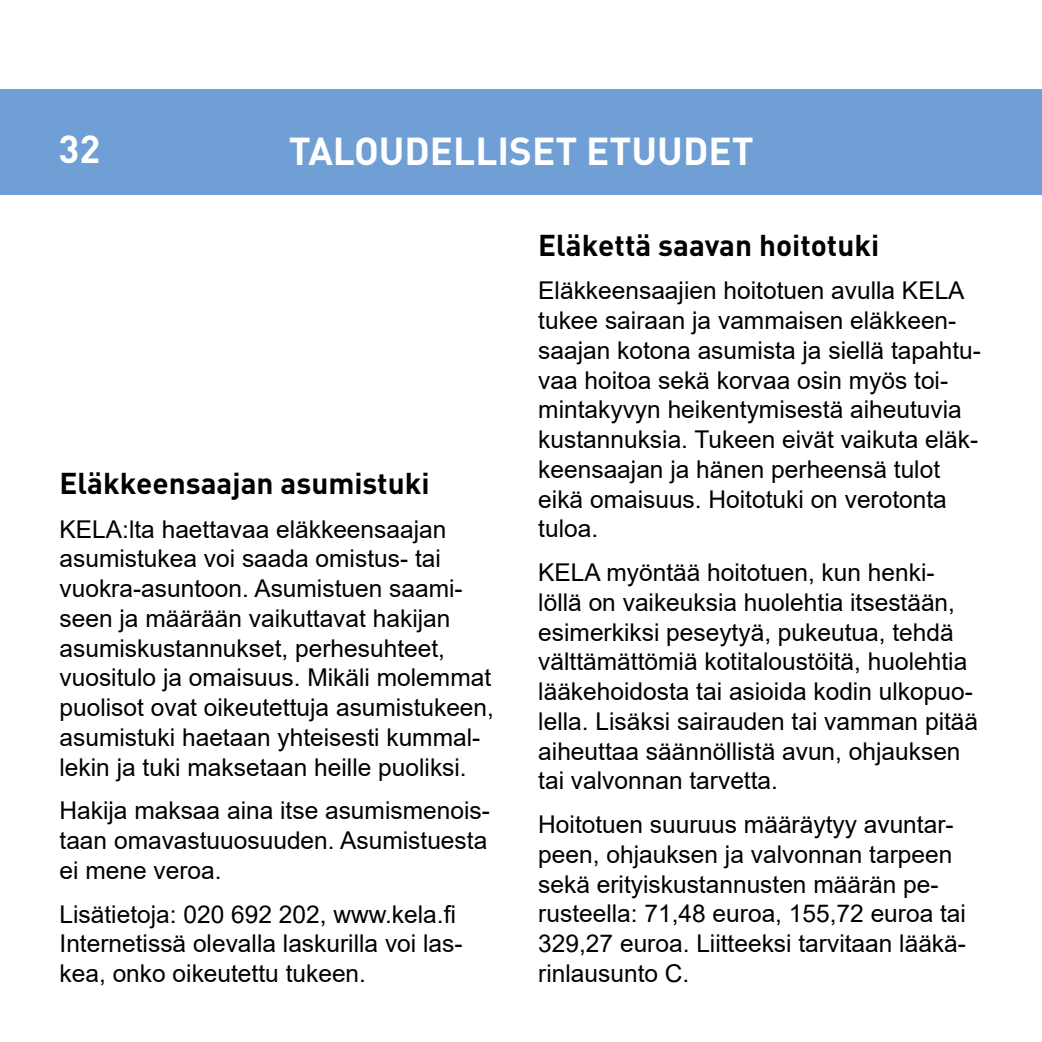
<style>
.page{position:relative;width:1042px;height:1042px;background:#fff}
.page>*{position:absolute;margin:0;border:0;box-sizing:border-box;transform-origin:0 0}
.t1{font:700 38.5px "DIN Pro";color:#fff}
.t2{font:700 29.75px "DIN Pro";color:#000}
.t3{font:24.5px/29.8px "Arial";color:#000}
</style>
<div class="page">
<div style="left:0;top:90px;width:1041px;height:105px;background:#6f9fd5"></div>
<h1 class="t1" style="left:58px;top:123px;width:43px">32</h1>
<h1 class="t1" style="left:289px;top:125px;width:466px">TALOUDELLISET ETUUDET</h1>
<p class="t2" style="left:60px;top:463px;width:371px">Eläkkeensaajan asumistuki</p>
<p class="t3" style="left:60px;top:514px;width:436px">KELA:lta haettavaa eläkkeensaajan asumistukea voi saada omistus- tai vuokra-asuntoon. Asumistuen saami&shy;seen ja määrään vaikuttavat hakijan asumiskustannukset, perhesuhteet, vuositulo ja omaisuus. Mikäli molemmat puolisot ovat oikeutettuja asumistukeen, asumistuki haetaan yhteisesti kummal&shy;lekin ja tuki maksetaan heille puoliksi.</p>
<p class="t3" style="left:60px;top:796px;width:432px;text-align:justify">Hakija maksaa aina itse asumismenois&shy;taan omavastuuosuuden. Asumistuesta ei mene veroa.</p>
<p class="t3" style="left:60px;top:899px;width:405px">Lisätietoja: 020 692 202, www.kela.fi<br>Internetissä olevalla laskurilla voi las&shy;kea, onko oikeutettu tukeen.</p>
<p class="t2" style="left:538px;top:224px;width:342px">Eläkettä saavan hoitotuki</p>
<p class="t3" style="left:538px;top:276px;width:444px">Eläkkeensaajien hoitotuen avulla KELA tukee sairaan ja vammaisen eläkkeen&shy;saajan kotona asumista ja siellä tapahtu&shy;vaa hoitoa sekä korvaa osin myös toi&shy;mintakyvyn heikentymisestä aiheutuvia kustannuksia. Tukeen eivät vaikuta eläk&shy;keensaajan ja hänen perheensä tulot eikä omaisuus. Hoitotuki on verotonta tuloa.</p>
<p class="t3" style="left:538px;top:557px;width:441px">KELA myöntää hoitotuen, kun henki&shy;löllä on vaikeuksia huolehtia itsestään, esimerkiksi peseytyä, pukeutua, tehdä välttämättömiä kotitaloustöitä, huolehtia lääkehoidosta tai asioida kodin ulkopuo&shy;lella. Lisäksi sairauden tai vamman pitää aiheuttaa säännöllistä avun, ohjauksen tai valvonnan tarvetta.</p>
<p class="t3" style="left:538px;top:809px;width:429px">Hoitotuen suuruus määräytyy avuntar&shy;peen, ohjauksen ja valvonnan tarpeen sekä erityiskustannusten määrän pe&shy;rusteella: 71,48 euroa, 155,72 euroa tai 329,27 euroa. Liitteeksi tarvitaan lääkä&shy;rinlausunto C.</p>
</div>
